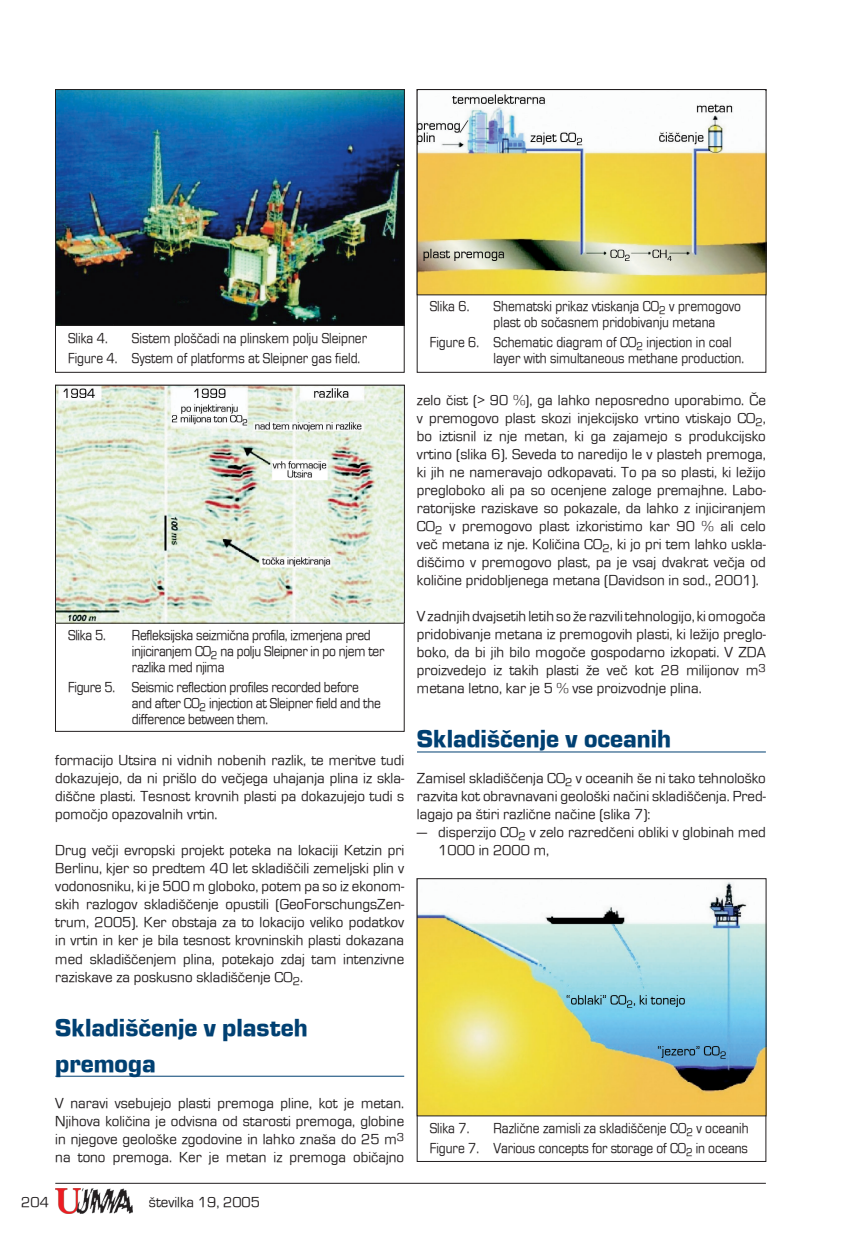
<style>
.page{position:relative;width:851px;height:1234px;background:#fff}
.page>*{position:absolute;margin:0;border:0;box-sizing:border-box;transform-origin:0 0}
.t1{font:25.5px/36px "Eurostile TEE Blac";color:#004072}
.t2{font:15px/18px "Eurostile TEE Regu";color:#231f20;text-align:justify}
.t3{font:15px/20px "Eurostile TEE Regu";color:#231f20;scale:.9 1}
.t4{font:15px/15.8px "Eurostile TEE Regu";letter-spacing:-.02em;color:#231f20;scale:.9 1}
</style>
<div class="page">
<hr style="left:55px;top:1182px;width:710px;height:1px;background:#231f20">
<img style="left:55px;top:1188px;width:77px;height:24px">
<hr style="left:55px;top:1075px;width:349px;height:1px;background:#004072">
<svg style="left:55px;top:623px;width:349px;height:108px"></svg>
<img style="left:55px;top:89px;width:350px;height:534px">
<svg style="left:416px;top:89px;width:350px;height:1072px"></svg>
<img style="left:419px;top:880px;width:345px;height:233px">
<div style="left:417px;top:878px;width:349px;height:237px;border:1px solid #231f20"></div>
<p class="t3" style="left:68px;top:328px;width:46px">Slika 4.</p>
<p class="t3" style="left:68px;top:328px;width:334px;text-indent:64px">Sistem ploščadi na plinskem polju Sleipner<br>Figure 4. System of platforms at Sleipner gas field.</p>
<p class="t3" style="left:68px;top:625px;width:43px">Slika 5.</p>
<p class="t4" style="left:132px;top:628px;width:282px">Refleksijska seizmična profila, izmerjena pred injiciranjem CO<sub>2</sub> na polju Sleipner in po njem ter razlika med njima</p>
<p class="t4" style="left:132px;top:679px;width:278px;text-indent:-64px">Figure 5. Seismic reflection profiles recorded before and after CO<sub>2</sub> injection at Sleipner field and the difference between them.</p>
<p class="t2" style="left:55px;top:751px;width:350px">formacijo Utsira ni vidnih nobenih razlik, te meritve tudi dokazujejo, da ni prišlo do večjega uhajanja plina iz skla&shy;diščne plasti. Tesnost krovnih plasti pa dokazujejo tudi s pomočjo opazovalnih vrtin.</p>
<p class="t2" style="left:55px;top:841px;width:350px">Drug večji evropski projekt poteka na lokaciji Ketzin pri Berlinu, kjer so predtem 40 let skladiščili zemeljski plin v vodonosniku, ki je 500 m globoko, potem pa so iz ekonom&shy;skih razlogov skladiščenje opustili (GeoForschungsZen&shy;trum, 2005). Ker obstaja za to lokacijo veliko podatkov in vrtin in ker je bila tesnost krovninskih plasti dokazana med skladiščenjem plina, potekajo zdaj tam intenzivne raziskave za poskusno skladiščenje CO<sub>2</sub>.</p>
<h1 class="t1" style="left:55px;top:1009px;width:254px">Skladiščenje v plasteh premoga</h1>
<p class="t2" style="left:55px;top:1093px;width:350px">V naravi vsebujejo plasti premoga pline, kot je metan.<br>Njihova količina je odvisna od starosti premoga, globine in njegove geološke zgodovine in lahko znaša do 25 m<sup>3 </sup>na tono premoga. Ker je metan iz premoga običajno</p>
<p class="t3" style="left:429px;top:296px;width:46px">Slika 6.</p>
<p class="t3" style="left:493px;top:299px;width:276px;line-height:15.8px">Shematski prikaz vtiskanja CO<sub>2</sub> v premogovo plast ob sočasnem pridobivanju metana</p>
<p class="t3" style="left:493px;top:334px;width:280px;line-height:15.8px;text-indent:-64px">Figure 6. Schematic diagram of CO<sub>2</sub> injection in coal layer with simultaneous methane production.</p>
<p class="t2" style="left:417px;top:391px;width:350px">zelo čist (&gt; 90 %), ga lahko neposredno uporabimo. Če v premogovo plast skozi injekcijsko vrtino vtiskajo CO<sub>2</sub>, bo iztisnil iz nje metan, ki ga zajamejo s produkcijsko vrtino (slika 6). Seveda to naredijo le v plasteh premoga, ki jih ne nameravajo odkopavati. To pa so plasti, ki ležijo pregloboko ali pa so ocenjene zaloge premajhne. Labo&shy;ratorijske raziskave so pokazale, da lahko z injiciranjem CO<sub>2</sub> v premogovo plast izkoristimo kar 90 % ali celo več metana iz nje. Količina CO<sub>2</sub>, ki jo pri tem lahko uskla&shy;diščimo v premogovo plast, pa je vsaj dvakrat večja od količine pridobljenega metana (Davidson in sod., 2001).</p>
<p class="t2" style="left:417px;top:607px;width:350px">V zadnjih dvajsetih letih so že razvili tehnologijo, ki omogoča pridobivanje metana iz premogovih plasti, ki ležijo preglo&shy;boko, da bi jih bilo mogoče gospodarno izkopati. V ZDA proizvedejo iz takih plasti že več kot 28 milijonov m<sup>3 </sup>metana letno, kar je 5 % vse proizvodnje plina.</p>
<h1 class="t1" style="left:417px;top:721px;width:255px">Skladiščenje v oceanih</h1>
<p class="t2" style="left:417px;top:769px;width:350px">Zamisel skladiščenja CO<sub>2</sub> v oceanih še ni tako tehnološko razvita kot obravnavani geološki načini skladiščenja. Pred&shy;lagajo pa štiri različne načine (slika 7):</p>
<p class="t2" style="left:438px;top:823px;width:329px;text-indent:-21px">— disperzijo CO<sub>2</sub> v zelo razredčeni obliki v globinah med<br>1000 in 2000 m,</p>
<p class="t3" style="left:429px;top:1118px;width:46px">Slika 7.</p>
<p class="t3" style="left:429px;top:1118px;width:356px;text-align:right">Različne zamisli za skladiščenje CO<sub>2</sub> v oceanih<br>Figure 7. Various concepts for storage of CO<sub>2</sub> in oceans</p>
<p class="t2" style="left:21px;top:1192px;width:29px">204</p>
<p class="t2" style="left:149px;top:1192px;width:112px">številka 19, 2005</p>
</div>
